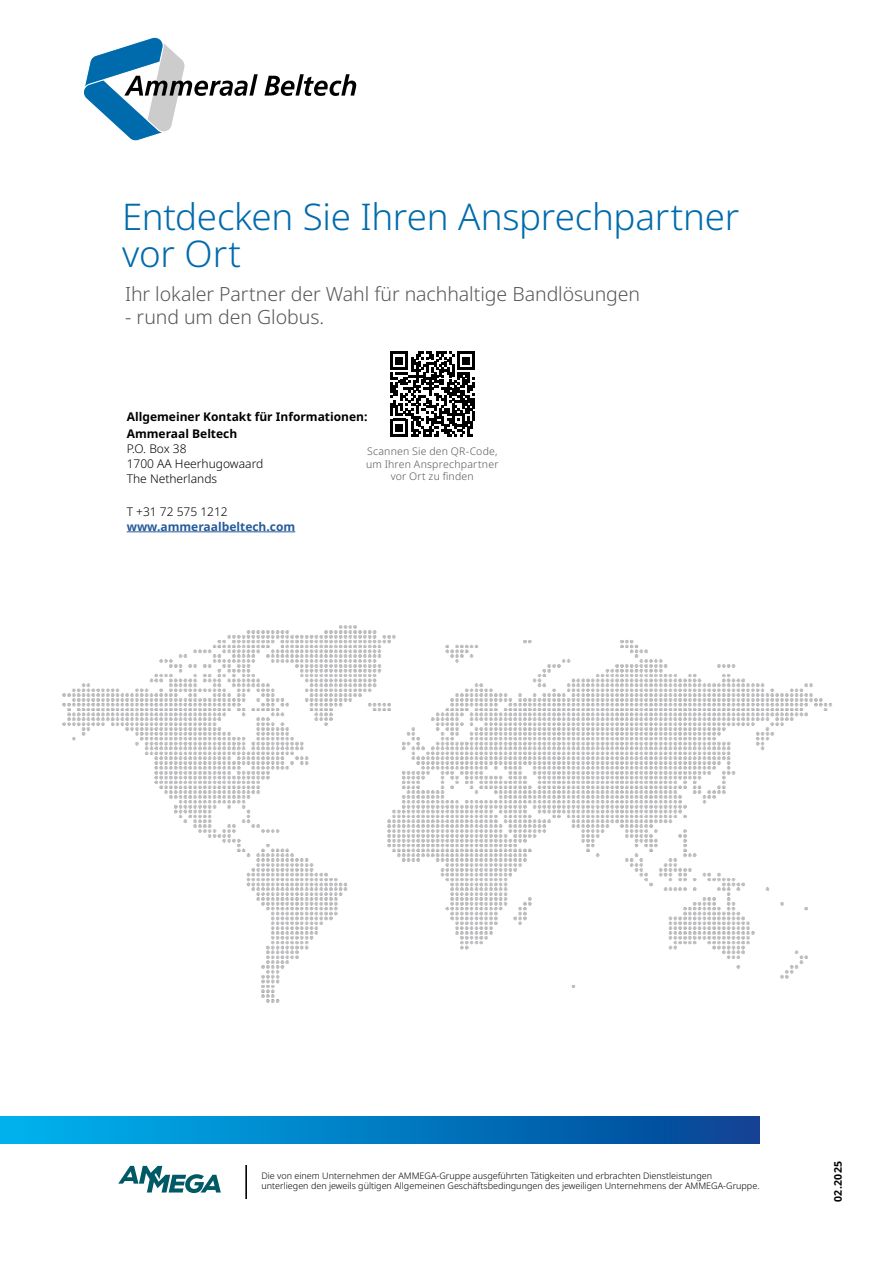
<style>
.page{position:relative;width:893px;height:1263px;background:#fff}
.page>*{position:absolute;margin:0;border:0;box-sizing:border-box;transform-origin:0 0}
.t1{font:300 36.75px/36.8px "Noto Sans";letter-spacing:-.01em;color:#006bac}
.t2{font:300 19.5px "Noto Sans";letter-spacing:-.005em;color:#575756}
.t3{font:300 12px/15px "Noto Sans";color:#000}
.t4{font:700 12px "Noto Sans";color:#000}
.t5{font:700 12px "Noto Sans";color:#275b9b}
.t6{font:300 10.5px/12.6px "Noto Sans";letter-spacing:.02em;color:#575756;text-align:center}
.t7{font:700 10.5px "Noto Sans";letter-spacing:.03em;color:#000}
.t8{font:300 9px/10.5px "Noto Sans";color:#000}
</style>
<div class="page">
<img style="left:62px;top:625px;width:770px;height:378px">
<div style="left:0;top:1116px;width:759px;height:27px;background:linear-gradient(to right,#00b5ef,#064395)"></div>
<hr style="left:127px;top:531px;width:168px;height:1px;background:#275b9b">
<svg style="left:390px;top:352px;width:85px;height:85px"></svg>
<hr style="left:245px;top:1165px;width:2px;height:34px;background:#000">
<svg style="left:118px;top:1166px;width:103px;height:27px"></svg>
<svg style="left:83px;top:37px;width:175px;height:104px"></svg>
<svg style="left:264px;top:74px;width:92px;height:22px"></svg>
<h1 class="t1" style="left:122px;top:199px;width:618px">Entdecken Sie Ihren Ansprechpartner vor Ort</h1>
<h2 class="t2" style="left:125px;top:280px;width:517px">Ihr lokaler Partner der Wahl für nachhaltige Bandlösungen</h2>
<h2 class="t2" style="left:125px;top:304px;width:201px">- rund um den Globus.</h2>
<h3 class="t4" style="left:127px;top:408px;width:242px">Allgemeiner Kontakt für Informationen:</h3>
<h3 class="t4" style="left:127px;top:425px;width:112px">Ammeraal Beltech</h3>
<h3 class="t3" style="left:127px;top:441px;width:138px">P.O. Box 38<br>1700 AA Heerhugowaard<br>The Netherlands</h3>
<h3 class="t3" style="left:127px;top:504px;width:103px">T +31 72 575 1212</h3>
<h3 class="t5" style="left:127px;top:518px;width:170px">www.ammeraalbeltech.com</h3>
<p class="t6" style="left:366px;top:445px;width:134px">Scannen Sie den QR-Code, um Ihren Ansprechpartner vor Ort zu finden</p>
<p class="t8" style="left:261px;top:1170px;width:499px">Die von einem Unternehmen der AMMEGA-Gruppe ausgeführten Tätigkeiten und erbrachten Dienstleistungen unterliegen den jeweils gültigen Allgemeinen Geschäftsbedingungen des jeweiligen Unternehmens der AMMEGA-Gruppe.</p>
<p class="t7" style="left:831px;top:1202px;width:42px;rotate:-90deg">02.2025</p>
</div>
